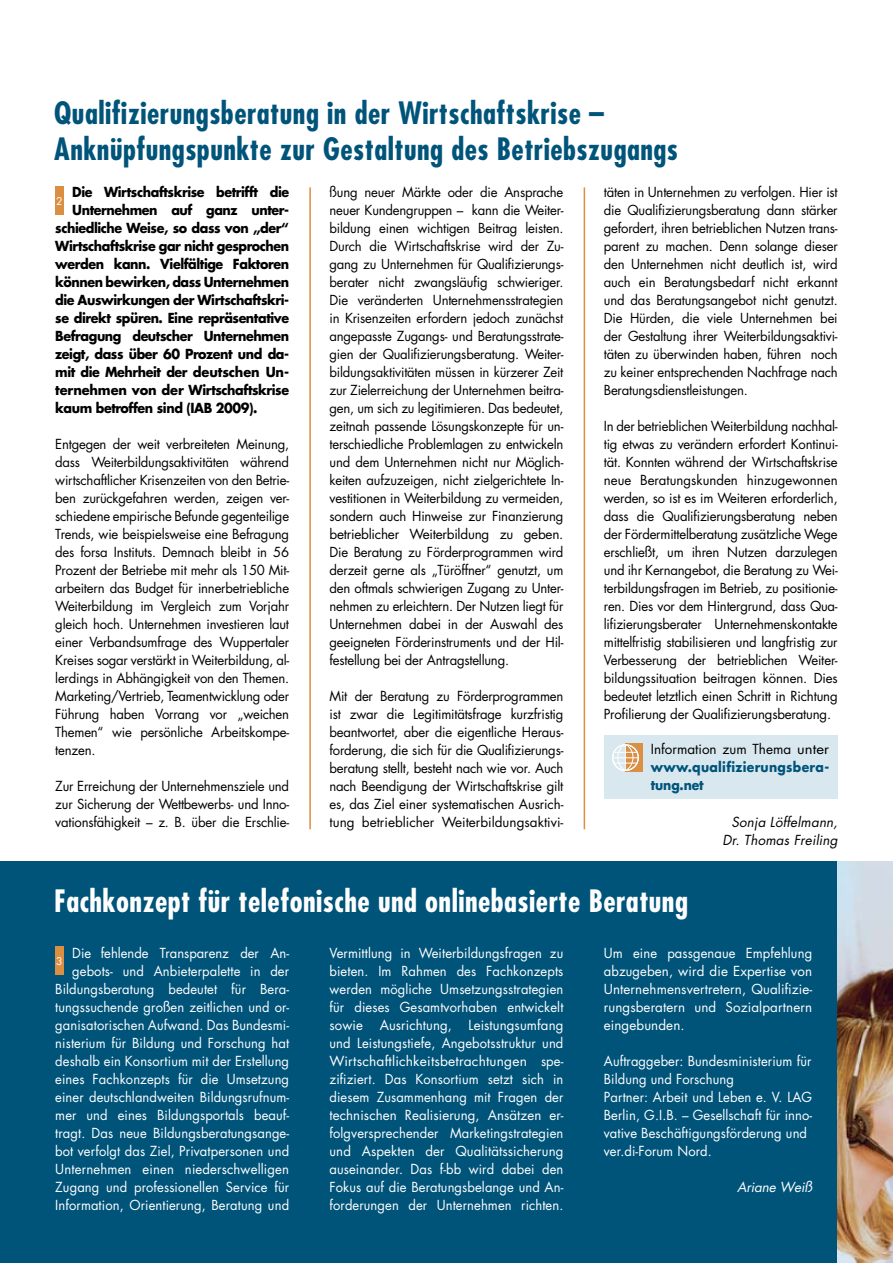
<style>
.page{position:relative;width:893px;height:1263px;background:#fff}
.page>*{position:absolute;margin:0;border:0;box-sizing:border-box;transform-origin:0 0}
.t1{font:700 condensed 30px/36px "Futura";letter-spacing:.015em;color:#00547a}
.t2{font:700 condensed 30px "Futura";letter-spacing:.015em;color:#fff}
.t3{font:13.5px/18px "Futura";letter-spacing:-.015em;color:#000;text-align:justify}
.t4{font:13.5px/18px "Futura";letter-spacing:.01em;color:#fff;text-align:justify;scale:.96 1}
.t5{font:700 13.5px "Futura";letter-spacing:-.035em;color:#000;scale:.94 1}
.t6{font:italic 13.5px/18px "Futura";letter-spacing:.01em;color:#000;text-align:right}
.t7{font:700 13.5px/18px "Futura";letter-spacing:.025em;color:#00547a;scale:.92 1}
.t8{font:700 13.5px "Futura";letter-spacing:-.035em;color:#000;scale:.96 1}
.t9{font:italic 13.5px "Futura";letter-spacing:-.01em;color:#fff}
.t10{font:10.5px "Futura";color:#fff}
</style>
<div class="page">
<hr style="left:309px;top:187px;width:2px;height:642px;background:#da8f42">
<hr style="left:584px;top:187px;width:1px;height:642px;background:#da8f42">
<div style="left:55px;top:186px;width:9px;height:29px;background:#da8f42"></div>
<div style="left:0;top:861px;width:893px;height:402px;background:#00547a"></div>
<div style="left:55px;top:946px;width:9px;height:29px;background:#da8f42"></div>
<img style="left:838px;top:861px;width:55px;height:402px">
<div style="left:604px;top:735px;width:234px;height:64px;background:#d9e7ef"></div>
<div style="left:625px;top:743px;width:17px;height:29px;background:#da8f42"></div>
<svg style="left:612px;top:744px;width:27px;height:27px"></svg>
<h1 class="t1" style="left:54px;top:94px;width:625px">Qualifizierungsberatung in der Wirtschaftskrise –<br>Anknüpfungspunkte zur Gestaltung des Betriebszugangs</h1>
<p class="t5" style="left:72px;top:183px;width:232px">Die Wirtschaftskrise betrifft die</p>
<p class="t5" style="left:72px;top:201px;width:232px">Unternehmen auf ganz unter-</p>
<p class="t5" style="left:55px;top:219px;width:250px">schiedliche Weise, so dass von „der“</p>
<p class="t5" style="left:55px;top:237px;width:250px">Wirtschaftskrise gar nicht gesprochen</p>
<p class="t5" style="left:55px;top:255px;width:250px">werden kann. Vielfältige Faktoren</p>
<p class="t5" style="left:55px;top:273px;width:250px">können bewirken, dass Unternehmen</p>
<p class="t5" style="left:55px;top:291px;width:250px">die Auswirkungen der Wirtschaftskri-</p>
<p class="t5" style="left:55px;top:309px;width:250px">se direkt spüren. Eine repräsentative</p>
<p class="t5" style="left:55px;top:327px;width:250px">Befragung deutscher Unternehmen</p>
<p class="t5" style="left:55px;top:345px;width:250px">zeigt, dass über 60 Prozent und da-</p>
<p class="t5" style="left:55px;top:363px;width:250px">mit die Mehrheit der deutschen Un-</p>
<p class="t8" style="left:55px;top:381px;width:245px">ternehmen von der Wirtschaftskrise</p>
<p class="t5" style="left:55px;top:399px;width:217px">kaum betroffen sind (IAB 2009).</p>
<p class="t3" style="left:55px;top:435px;width:235px">Entgegen der weit verbreiteten Meinung, dass Weiterbildungsaktivitäten während wirtschaftlicher Krisenzeiten von den Betrie&shy;ben zurückgefahren werden, zeigen ver&shy;schiedene empirische Befunde gegenteilige Trends, wie beispielsweise eine Befragung des forsa Instituts. Demnach bleibt in 56<br>Prozent der Betriebe mit mehr als 150 Mit&shy;arbeitern das Budget für innerbetriebliche Weiterbildung im Vergleich zum Vorjahr gleich hoch. Unternehmen investieren laut einer Verbandsumfrage des Wuppertaler Kreises sogar verstärkt in Weiterbildung, al&shy;lerdings in Abhängigkeit von den Themen.<br>Marketing/Vertrieb, Teamentwicklung oder Führung haben Vorrang vor „weichen Themen“ wie persönliche Arbeitskompe&shy;tenzen.</p>
<p class="t3" style="left:55px;top:777px;width:235px">Zur Erreichung der Unternehmensziele und zur Sicherung der Wettbewerbs- und Inno&shy;vationsfähigkeit – z. B. über die Erschlie-</p>
<p class="t3" style="left:604px;top:183px;width:235px">täten in Unternehmen zu verfolgen. Hier ist die Qualifizierungsberatung dann stärker gefordert, ihren betrieblichen Nutzen trans&shy;parent zu machen. Denn solange dieser den Unternehmen nicht deutlich ist, wird auch ein Beratungsbedarf nicht erkannt und das Beratungsangebot nicht genutzt.<br>Die Hürden, die viele Unternehmen bei der Gestaltung ihrer Weiterbildungsaktivi&shy;täten zu überwinden haben, führen noch zu keiner entsprechenden Nachfrage nach Beratungsdienstleistungen.</p>
<p class="t3" style="left:604px;top:417px;width:235px">In der betrieblichen Weiterbildung nachhal&shy;tig etwas zu verändern erfordert Kontinui&shy;tät. Konnten während der Wirtschaftskrise neue Beratungskunden hinzugewonnen werden, so ist es im Weiteren erforderlich, dass die Qualifizierungsberatung neben der Fördermittelberatung zusätzliche Wege erschließt, um ihren Nutzen darzulegen und ihr Kernangebot, die Beratung zu Wei&shy;terbildungsfragen im Betrieb, zu positionie&shy;ren. Dies vor dem Hintergrund, dass Qua&shy;lifizierungsberater Unternehmenskontakte mittelfristig stabilisieren und langfristig zur Verbesserung der betrieblichen Weiter&shy;bildungssituation beitragen können. Dies bedeutet letztlich einen Schritt in Richtung Profilierung der Qualifizierungsberatung.</p>
<p class="t3" style="left:330px;top:183px;width:235px">ßung neuer Märkte oder die Ansprache neuer Kundengruppen – kann die Weiter&shy;bildung einen wichtigen Beitrag leisten.<br>Durch die Wirtschaftskrise wird der Zu&shy;gang zu Unternehmen für Qualifizierungs&shy;berater nicht zwangsläufig schwieriger.<br>Die veränderten Unternehmensstrategien in Krisenzeiten erfordern jedoch zunächst angepasste Zugangs- und Beratungsstrate&shy;gien der Qualifizierungsberatung. Weiter&shy;bildungsaktivitäten müssen in kürzerer Zeit zur Zielerreichung der Unternehmen beitra&shy;gen, um sich zu legitimieren. Das bedeutet, zeitnah passende Lösungskonzepte für un&shy;terschiedliche Problemlagen zu entwickeln und dem Unternehmen nicht nur Möglich&shy;keiten aufzuzeigen, nicht zielgerichtete In&shy;vestitionen in Weiterbildung zu vermeiden, sondern auch Hinweise zur Finanzierung betrieblicher Weiterbildung zu geben.<br>Die Beratung zu Förderprogrammen wird derzeit gerne als „Türöffner“ genutzt, um den oftmals schwierigen Zugang zu Unter&shy;nehmen zu erleichtern. Der Nutzen liegt für Unternehmen dabei in der Auswahl des geeigneten Förderinstruments und der Hil&shy;festellung bei der Antragstellung.</p>
<p class="t3" style="left:330px;top:687px;width:235px">Mit der Beratung zu Förderprogrammen ist zwar die Legitimitätsfrage kurzfristig beantwortet, aber die eigentliche Heraus&shy;forderung, die sich für die Qualifizierungs&shy;beratung stellt, besteht nach wie vor. Auch nach Beendigung der Wirtschaftskrise gilt es, das Ziel einer systematischen Ausrich&shy;tung betrieblicher Weiterbildungsaktivi-</p>
<p class="t10" style="left:56px;top:194px;width:8px">2</p>
<p class="t3" style="left:651px;top:740px;width:180px">Information zum Thema unter</p>
<p class="t7" style="left:651px;top:757px;width:195px">www.qualifizierungsbera&shy;tung.net</p>
<p class="t6" style="left:722px;top:813px;width:117px">Sonja Löffelmann,<br>Dr. Thomas Freiling</p>
<h1 class="t2" style="left:54px;top:882px;width:635px">Fachkonzept für telefonische und onlinebasierte Beratung</h1>
<p class="t4" style="left:55px;top:944px;width:245px;text-align:right">Die fehlende Transparenz der An&shy;gebots- und Anbieterpalette in der Bildungsberatung bedeutet für Bera&shy;tungssuchende großen zeitlichen und or&shy;ganisatorischen Aufwand. Das Bundesmi&shy;nisterium für Bildung und Forschung hat deshalb ein Konsortium mit der Erstellung eines Fachkonzepts für die Umsetzung einer deutschlandweiten Bildungsrufnum&shy;mer und eines Bildungsportals beauf&shy;tragt. Das neue Bildungsberatungsange&shy;bot verfolgt das Ziel, Privatpersonen und Unternehmen einen niederschwelligen Zugang und professionellen Service für Information, Orientierung, Beratung und</p>
<p class="t10" style="left:56px;top:954px;width:8px">3</p>
<p class="t4" style="left:604px;top:944px;width:219px">Um eine passgenaue Empfehlung abzugeben, wird die Expertise von Unternehmensvertretern, Qualifizie&shy;rungsberatern und Sozialpartnern eingebunden.</p>
<p class="t4" style="left:604px;top:1052px;width:219px;text-align:left">Auftraggeber: Bundesministerium für<br>Bildung und Forschung<br>Partner: Arbeit und Leben e. V. LAG<br>Berlin, G.I.B. – Gesellschaft für inno&shy;vative Beschäftigungsförderung und ver.di-Forum Nord.</p>
<p class="t9" style="left:737px;top:1178px;width:77px">Ariane Weiß</p>
<p class="t4" style="left:330px;top:944px;width:245px">Vermittlung in Weiterbildungsfragen zu bieten. Im Rahmen des Fachkonzepts werden mögliche Umsetzungsstrategien für dieses Gesamtvorhaben entwickelt sowie Ausrichtung, Leistungsumfang und Leistungstiefe, Angebotsstruktur und Wirtschaftlichkeitsbetrachtungen spe&shy;zifiziert. Das Konsortium setzt sich in diesem Zusammenhang mit Fragen der technischen Realisierung, Ansätzen er&shy;folgversprechender Marketingstrategien und Aspekten der Qualitätssicherung auseinander. Das f-bb wird dabei den Fokus auf die Beratungsbelange und An&shy;forderungen der Unternehmen richten.</p>
</div>
